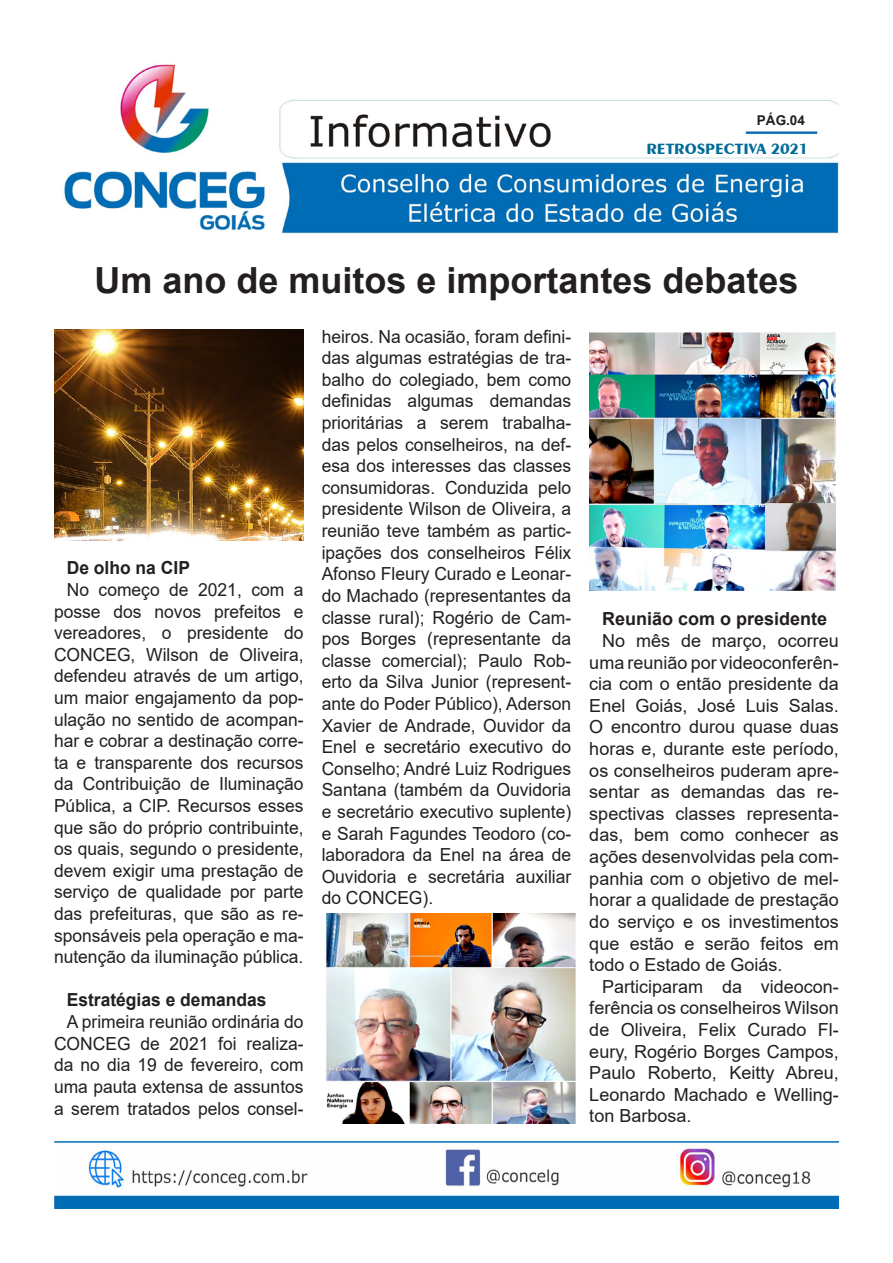
<style>
.page{position:relative;width:893px;height:1263px;background:#fff}
.page>*{position:absolute;margin:0;border:0;box-sizing:border-box;transform-origin:0 0}
.Título{font:700 36px "Arial";color:#231f20}
.Texto{font:18px/21.6px "Arial";color:#231f20;text-align:justify}
.Texto-2{font:700 18px "Arial";color:#231f20}
.Texto-3{font:700 15.6px "Exotic 350 BT";color:#006c98}
.Texto-4{font:700 13.5px "Arial";color:#231f20}
</style>
<div class="page">
<img style="left:64px;top:64px;width:775px;height:170px">
<img style="left:54px;top:1142px;width:785px;height:67px">
<img style="left:326px;top:913px;width:250px;height:211px">
<img style="left:589px;top:332px;width:246px;height:259px">
<img style="left:54px;top:330px;width:250px;height:210px">
<p class="Texto-4" style="left:757px;top:110px;width:50px">PÁG.04</p>
<p class="Texto-3" style="left:646px;top:140px;width:164px">RETROSPECTIVA 2021</p>
<p class="Título" style="left:94px;top:255px;width:706px">Um ano de muitos e importantes debates</p>
<p class="Texto-2" style="left:67px;top:555px;width:125px">De olho na CIP</p>
<p class="Texto" style="left:54px;top:579px;width:251px;text-indent:13px">No começo de 2021, com a posse dos novos prefeitos e vereadores, o presidente do CONCEG, Wilson de Oliveira, defendeu através de um artigo, um maior engajamento da pop&shy;ulação no sentido de acompan&shy;har e cobrar a destinação corre&shy;ta e transparente dos recursos da Contribuição de Iluminação Pública, a CIP. Recursos esses que são do próprio contribuinte, os quais, segundo o presidente, devem exigir uma prestação de serviço de qualidade por parte das prefeituras, que são as re&shy;sponsáveis pela operação e ma&shy;nutenção da iluminação pública.</p>
<p class="Texto-2" style="left:67px;top:987px;width:201px">Estratégias e demandas</p>
<p class="Texto" style="left:54px;top:1011px;width:251px;text-indent:13px">A primeira reunião ordinária do CONCEG de 2021 foi realiza&shy;da no dia 19 de fevereiro, com uma pauta extensa de assuntos a serem tratados pelos consel-</p>
<p class="Texto" style="left:322px;top:325px;width:251px">heiros. Na ocasião, foram defini&shy;das algumas estratégias de tra&shy;balho do colegiado, bem como definidas algumas demandas prioritárias a serem trabalha&shy;das pelos conselheiros, na def&shy;esa dos interesses das classes consumidoras. Conduzida pelo presidente Wilson de Oliveira, a reunião teve também as partic&shy;ipações dos conselheiros Félix Afonso Fleury Curado e Leonar&shy;do Machado (representantes da classe rural); Rogério de Cam&shy;pos Borges (representante da classe comercial); Paulo Rob&shy;erto da Silva Junior (represent&shy;ante do Poder Público), Aderson Xavier de Andrade, Ouvidor da Enel e secretário executivo do Conselho; André Luiz Rodrigues Santana (também da Ouvidoria e secretário executivo suplente) e Sarah Fagundes Teodoro (co&shy;laboradora da Enel na área de Ouvidoria e secretária auxiliar do CONCEG).</p>
<p class="Texto-2" style="left:602px;top:606px;width:227px">Reunião com o presidente</p>
<p class="Texto" style="left:589px;top:630px;width:251px;text-indent:13px">No mês de março, ocorreu uma reunião por videoconferên&shy;cia com o então presidente da Enel Goiás, José Luis Salas.<br>O encontro durou quase duas horas e, durante este período, os conselheiros puderam apre&shy;sentar as demandas das re&shy;spectivas classes representa&shy;das, bem como conhecer as ações desenvolvidas pela com&shy;panhia com o objetivo de mel&shy;horar a qualidade de prestação do serviço e os investimentos que estão e serão feitos em todo o Estado de Goiás.</p>
<p class="Texto" style="left:589px;top:975px;width:251px;text-indent:13px">Participaram da videocon&shy;ferência os conselheiros Wilson de Oliveira, Felix Curado Fl&shy;eury, Rogério Borges Campos, Paulo Roberto, Keitty Abreu, Leonardo Machado e Welling&shy;ton Barbosa.</p>
</div>
